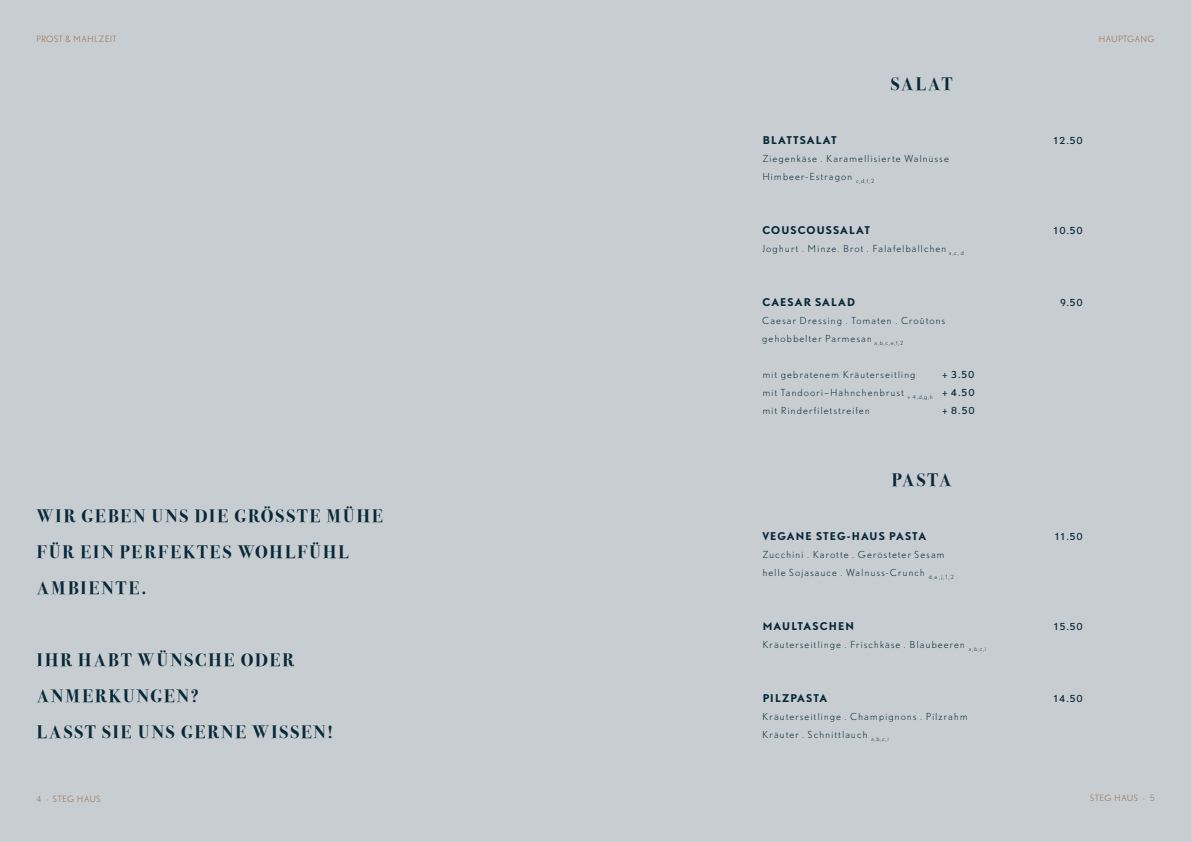
<style>
.page{position:relative;width:1191px;height:842px;background:#c8cdd1}
.page>*{position:absolute;margin:0;border:0;box-sizing:border-box;transform-origin:0 0}
.t1{font:700 18px/36px "Bodoni Svty Two ITCTT";letter-spacing:.12em;color:#072939}
.t2{font:700 10px "DTL Nobel T";letter-spacing:.085em;color:#072939}
.t3{font:300 9px/18px "DTL Nobel T";letter-spacing:.095em;color:#072939}
.t4{font:9px "DTL Nobel T";letter-spacing:.08em;color:#072939}
.t5{font:300 8px "DTL Nobel T";letter-spacing:.05em;color:#986b4d}
.s1{font-weight:400}
</style>
<div class="page">
<p class="t5" style="left:36px;top:34px;width:82px">PROST &amp; MAHLZEIT</p>
<h1 class="t1" style="left:37px;top:496px;width:348px">WIR GEBEN UNS DIE GRÖSSTE MÜHE<br>FÜR EIN PERFEKTES WOHLFÜHL<br>AMBIENTE.</h1>
<h1 class="t1" style="left:37px;top:640px;width:297px">IHR HABT WÜNSCHE ODER<br>ANMERKUNGEN?<br>LASST SIE UNS GERNE WISSEN!</h1>
<p class="t5" style="left:36px;top:794px;width:66px">4 - STEG HAUS</p>
<h1 class="t1" style="left:891px;top:64px;width:63px">SALAT</h1>
<p class="t5" style="left:1098px;top:34px;width:58px">HAUPTGANG</p>
<p class="t2" style="left:762px;top:133px;width:76px">BLATTSALAT</p>
<p class="t4" style="left:1052px;top:134px;width:32px">12.50</p>
<p class="t3" style="left:762px;top:149px;width:188px">Ziegenkäse . Karamellisierte Walnüsse<br>Himbeer-Estragon <sub>c,d,f,2</sub></p>
<p class="t2" style="left:762px;top:223px;width:109px">COUSCOUSSALAT</p>
<p class="t4" style="left:1052px;top:224px;width:32px">10.50</p>
<p class="t3" style="left:762px;top:239px;width:203px">Joghurt . Minze. Brot . Falafelbällchen <sub>a,c,</sub> <sub>d</sub></p>
<p class="t2" style="left:762px;top:295px;width:94px">CAESAR SALAD</p>
<p class="t4" style="left:1059px;top:296px;width:25px">9.50</p>
<p class="t3" style="left:762px;top:311px;width:184px">Caesar Dressing . Tomaten . Croûtons gehobbelter Parmesan <sub>a,b,c,e,f,2</sub></p>
<p class="t3" style="left:762px;top:365px;width:155px">mit gebratenem Kräuterseitling</p>
<p class="t3" style="left:762px;top:365px;width:214px;text-align:justify;text-indent:180px"><span class="s1">+ 3.50 </span>mit Tandoori–Hähnchenbrust <sub>+</sub> <sub>4,d,g,h</sub> <span class="s1">+ 4.50 </span>mit Rinderfiletstreifen</p>
<p class="t4" style="left:942px;top:404px;width:34px">+ 8.50</p>
<h1 class="t1" style="left:892px;top:460px;width:61px">PASTA</h1>
<p class="t2" style="left:762px;top:529px;width:165px">VEGANE STEG-HAUS PASTA</p>
<p class="t4" style="left:1054px;top:530px;width:30px">11.50</p>
<p class="t3" style="left:762px;top:545px;width:193px">Zucchini . Karotte . Gerösteter Sesam helle Sojasauce . Walnuss-Crunch <sub>d,e</sub> <sub>,j,1,2</sub></p>
<p class="t2" style="left:762px;top:619px;width:94px">MAULTASCHEN</p>
<p class="t4" style="left:1053px;top:620px;width:31px">15.50</p>
<p class="t3" style="left:762px;top:635px;width:225px">Kräuterseitlinge . Frischkäse . Blaubeeren <sub>a,b,c,i</sub></p>
<p class="t2" style="left:762px;top:691px;width:66px">PILZPASTA</p>
<p class="t4" style="left:1053px;top:692px;width:31px">14.50</p>
<p class="t3" style="left:762px;top:707px;width:207px">Kräuterseitlinge . Champignons . Pilzrahm<br>Kräuter . Schnittlauch <sub>a,b,c,i</sub></p>
<p class="t5" style="left:1090px;top:793px;width:66px">STEG HAUS - 5</p>
</div>
